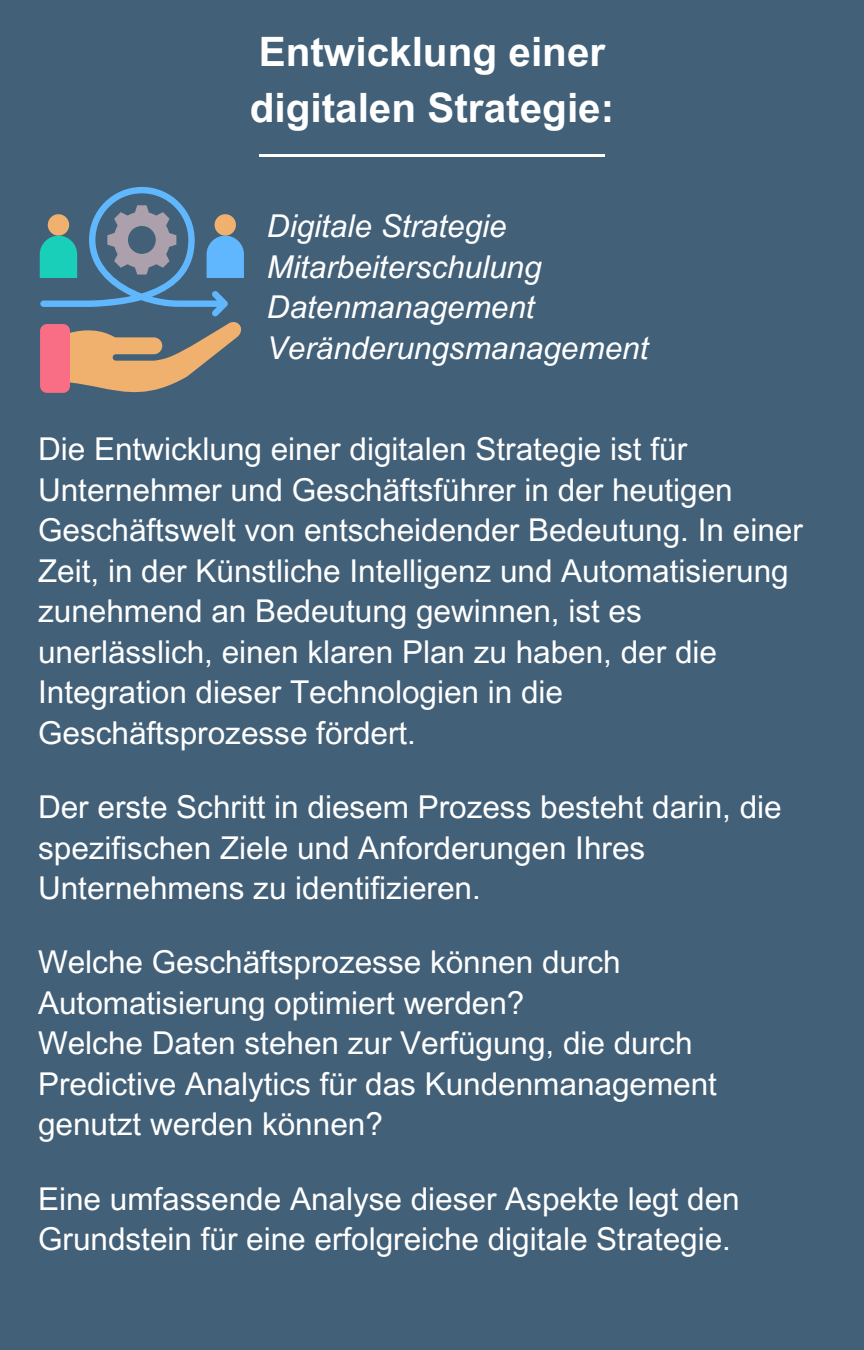
<style>
.page{position:relative;width:864px;height:1350px;background:#426078}
.page>*{position:absolute;margin:0;border:0;box-sizing:border-box;transform-origin:0 0}
.t1{font:700 40.5px/55.8px "Arial MT Pro";color:#fff}
.t2{font:31.5px/40.5px "Arial MT Pro";color:#fff}
.t3{font:italic 31.5px/40.5px "Arial MT Pro";color:#fff}
</style>
<div class="page">
<svg style="left:259px;top:155px;width:346px;height:1px"></svg>
<svg style="left:40px;top:187px;width:204px;height:206px"></svg>
<p class="t1" style="left:250px;top:29px;width:366px">Entwicklung einer digitalen Strategie:</p>
<p class="t3" style="left:267px;top:210px;width:383px">Digitale Strategie<br>Mitarbeiterschulung<br>Datenmanagement<br>Veränderungsmanagement</p>
<h1 class="t2" style="left:38px;top:433px;width:766px">Die Entwicklung einer digitalen Strategie ist für Unternehmer und Geschäftsführer in der heutigen Geschäftswelt von entscheidender Bedeutung. In einer Zeit, in der Künstliche Intelligenz und Automatisierung zunehmend an Bedeutung gewinnen, ist es unerlässlich, einen klaren Plan zu haben, der die Integration dieser Technologien in die Geschäftsprozesse fördert.</h1>
<p class="t2" style="left:38px;top:791px;width:745px">Der erste Schritt in diesem Prozess besteht darin, die spezifischen Ziele und Anforderungen Ihres<br>Unternehmens zu identifizieren.</p>
<p class="t2" style="left:38px;top:946px;width:584px">Welche Geschäftsprozesse können durch<br>Automatisierung optimiert werden?</p>
<p class="t2" style="left:38px;top:1027px;width:680px">Welche Daten stehen zur Verfügung, die durch<br>Predictive Analytics für das Kundenmanagement genutzt werden können?</p>
<p class="t2" style="left:38px;top:1182px;width:703px">Eine umfassende Analyse dieser Aspekte legt den<br>Grundstein für eine erfolgreiche digitale Strategie.</p>
</div>
